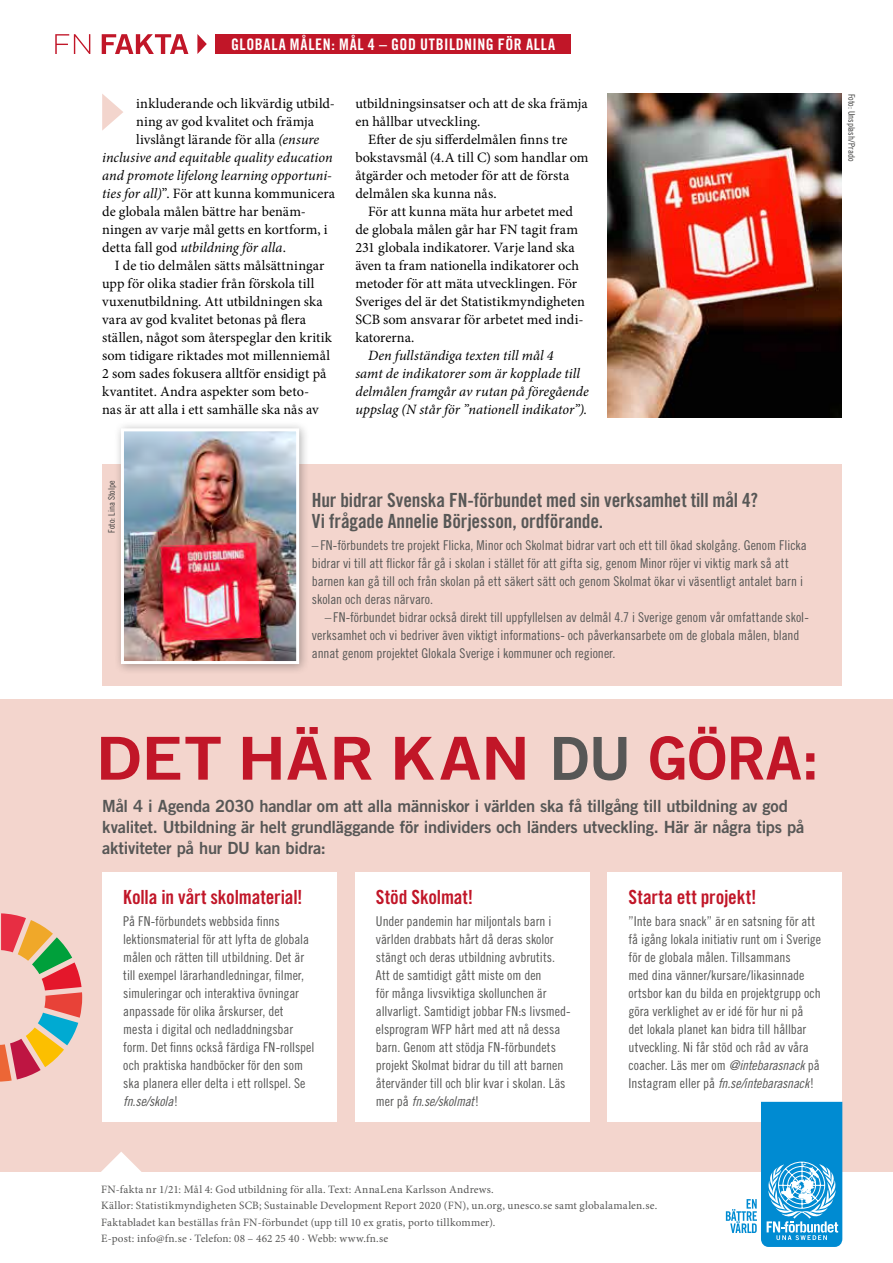
<style>
.page{position:relative;width:893px;height:1263px;background:#fff}
.page>*{position:absolute;margin:0;border:0;box-sizing:border-box;transform-origin:0 0}
.t1{font:19.5px/21px "Trade Gothic LT Std Bd Cn 20";letter-spacing:-.005em;color:#575756}
.t2{font:19.5px "Trade Gothic LT Std Bd Cn 20";letter-spacing:-.005em;color:#c11628}
.t3{font:16.8px/21px "Trade Gothic LT Std Bd 2";letter-spacing:-.015em;color:#575756}
.t4{font:15.9px "Trade Gothic LT Std Bd Cn 20";letter-spacing:.045em;color:#fff}
.t5{font:14.25px/18px "Minion Pro";color:#000}
.t6{font:italic 14.25px/18px "Minion Pro";color:#000}
.t7{font:14.25px "Minion Pro";letter-spacing:.02em;color:#000}
.t8{font:13.5px/18px "Trade Gothic LT Std Cn 18";color:#575756}
.t9{font:13.5px "Trade Gothic LT Std Cn 18 Obl";letter-spacing:-.01em;color:#575756}
.t10{font:11.25px/16.5px "Minion Pro";letter-spacing:.015em;color:#575756}
.t11{font:9px "Trade Gothic LT Std Cn 18";letter-spacing:.005em;color:#3c3c3b}
.s1{font-style:italic}
.s2{font-style:normal}
.s3{font-family:"Trade Gothic LT Std Cn 18"}
.s4{font-family:"Trade Gothic LT Std Cn 18 Obl"}
</style>
<div class="page">
<svg style="left:102px;top:34px;width:86px;height:20px"></svg>
<svg style="left:55px;top:34px;width:35px;height:20px"></svg>
<svg style="left:197px;top:34px;width:10px;height:20px"></svg>
<div style="left:216px;top:34px;width:355px;height:20px;background:#c11628"></div>
<div style="left:0;top:699px;width:893px;height:561px;background:#f3d5cd"></div>
<div style="left:102px;top:464px;width:740px;height:222px;background:#f3d5cd"></div>
<svg style="left:101px;top:1152px;width:40px;height:20px"></svg>
<div style="left:113px;top:421px;width:197px;height:254px;background:#000;opacity:.3"></div>
<img style="left:125px;top:432px;width:170px;height:228px">
<div style="left:121px;top:428px;width:178px;height:236px;border:3px solid #fff"></div>
<div style="left:607px;top:872px;width:235px;height:250px;background:#fff"></div>
<div style="left:102px;top:872px;width:235px;height:250px;background:#fff"></div>
<div style="left:355px;top:872px;width:234px;height:250px;background:#fff"></div>
<svg style="left:101px;top:727px;width:424px;height:53px"></svg>
<svg style="left:650px;top:727px;width:164px;height:53px"></svg>
<svg style="left:554px;top:737px;width:72px;height:43px"></svg>
<div style="left:0;top:1172px;width:893px;height:91px;background:#fff"></div>
<svg style="left:726px;top:1102px;width:116px;height:145px"></svg>
<svg style="left:0;top:913px;width:82px;height:168px"></svg>
<img style="left:607px;top:94px;width:235px;height:324px">
<svg style="left:102px;top:94px;width:21px;height:37px"></svg>
<p class="t4" style="left:231px;top:34px;width:326px">GLOBALA MÅLEN: MÅL 4 – GOD UTBILDNING FÖR ALLA</p>
<p class="t5" style="left:136px;top:95px;width:200px">inkluderande och likvärdig utbild-</p>
<p class="t5" style="left:136px;top:113px;width:179px">ning av god kvalitet och främja</p>
<p class="t7" style="left:136px;top:130px;width:185px">livslångt lärande för alla <span class="s1">(ensure</span></p>
<p class="t6" style="left:102px;top:148px;width:232px">inclusive and equitable quality education</p>
<p class="t6" style="left:102px;top:166px;width:231px">and promote lifelong learning opportuni-</p>
<p class="t5" style="left:102px;top:185px;width:234px"><span class="s1">ties for all)</span>”. För att kunna kommunicera</p>
<p class="t5" style="left:102px;top:203px;width:205px">de globala målen bättre har benäm-</p>
<p class="t5" style="left:102px;top:221px;width:227px">ningen av varje mål getts en kortform, i</p>
<p class="t6" style="left:102px;top:238px;width:185px"><span class="s2">detta fall god</span> utbildning för alla<span class="s2">.</span></p>
<p class="t5" style="left:115px;top:256px;width:211px">I de tio delmålen sätts målsättningar</p>
<p class="t5" style="left:102px;top:274px;width:214px">upp för olika stadier från förskola till</p>
<p class="t5" style="left:102px;top:292px;width:222px">vuxenutbildning. Att utbildningen ska</p>
<p class="t5" style="left:102px;top:310px;width:205px">vara av god kvalitet betonas på flera</p>
<p class="t5" style="left:102px;top:328px;width:232px">ställen, något som återspeglar den kritik</p>
<p class="t5" style="left:102px;top:346px;width:229px">som tidigare riktades mot millenniemål</p>
<p class="t5" style="left:102px;top:364px;width:226px">2 som sades fokusera alltför ensidigt på</p>
<p class="t5" style="left:102px;top:382px;width:208px">kvantitet. Andra aspekter som beto-</p>
<p class="t7" style="left:102px;top:400px;width:218px">nas är att alla i ett samhälle ska nås av</p>
<p class="t5" style="left:355px;top:94px;width:234px">utbildningsinsatser och att de ska främja en hållbar utveckling.</p>
<p class="t5" style="left:355px;top:130px;width:235px;text-indent:13px">Efter de sju sifferdelmålen finns tre bokstavsmål (4.A till C) som handlar om åtgärder och metoder för att de första delmålen ska kunna nås.</p>
<p class="t5" style="left:355px;top:202px;width:231px;text-indent:13px">För att kunna mäta hur arbetet med de globala målen går har FN tagit fram 231 globala indikatorer. Varje land ska även ta fram nationella indikatorer och metoder för att mäta utvecklingen. För Sveriges del är det Statistikmyndigheten SCB som ansvarar för arbetet med indi&shy;katorerna.</p>
<p class="t6" style="left:355px;top:346px;width:235px;text-indent:13px">Den fullständiga texten till mål 4<br>samt de indikatorer som är kopplade till delmålen framgår av rutan på föregående uppslag (N står för ”nationell indikator”).</p>
<p class="t11" style="left:106px;top:533px;width:54px;rotate:-90deg">Foto: Lina Stolpe</p>
<h1 class="t1" style="left:312px;top:489px;width:448px">Hur bidrar Svenska FN-förbundet med sin verksamhet till mål 4?<br>Vi frågade Annelie Börjesson, ordförande.</h1>
<p class="t8" style="left:312px;top:536px;width:496px">– FN-förbundets tre projekt Flicka, Minor och Skolmat bidrar vart och ett till ökad skolgång. Genom Flicka bidrar vi till att flickor får gå i skolan i stället för att gifta sig, genom Minor röjer vi viktig mark så att barnen kan gå till och från skolan på ett säkert sätt och genom Skolmat ökar vi väsentligt antalet barn i skolan och deras närvaro.</p>
<p class="t8" style="left:312px;top:608px;width:498px;text-indent:13px">–FN-förbundet bidrar också direkt till uppfyllelsen av delmål 4.7 i Sverige genom vår omfattande skol&shy;verksamhet och vi bedriver även viktigt informations- och påverkansarbete om de globala målen, bland annat genom projektet Glokala Sverige i kommuner och regioner.</p>
<p class="t11" style="left:857px;top:94px;width:69px;rotate:90deg">Foto: Unsplash/Prado</p>
<p class="t3" style="left:102px;top:796px;width:704px">Mål 4 i Agenda 2030 handlar om att alla människor i världen ska få tillgång till utbildning av god kvalitet. Utbildning är helt grundläggande för individers och länders utveckling. Här är några tips på aktiviteter på hur DU kan bidra:</p>
<h1 class="t2" style="left:123px;top:885px;width:181px">Kolla in vårt skolmaterial!</h1>
<p class="t8" style="left:123px;top:912px;width:193px">På FN-förbundets webbsida finns lektionsmaterial för att lyfta de globala målen och rätten till utbildning. Det är till exempel lärarhandledningar, filmer, simuleringar och interaktiva övningar anpassade för olika årskurser, det mesta i digital och nedladdningsbar form. Det finns också färdiga FN-rollspel och praktiska handböcker för den som ska planera eller delta i ett rollspel. Se</p>
<p class="t9" style="left:123px;top:1093px;width:56px">fn.se/skola<span class="s3">!</span></p>
<h1 class="t2" style="left:376px;top:885px;width:99px">Stöd Skolmat!</h1>
<p class="t8" style="left:376px;top:912px;width:196px">Under pandemin har miljontals barn i världen drabbats hårt då deras skolor stängt och deras utbildning avbrutits.<br>Att de samtidigt gått miste om den<br>för många livsviktiga skollunchen är allvarligt. Samtidigt jobbar FN:s livsmed&shy;elsprogram WFP hårt med att nå dessa barn. Genom att stödja FN-förbundets projekt Skolmat bidrar du till att barnen återvänder till och blir kvar i skolan. Läs</p>
<p class="t9" style="left:376px;top:1093px;width:105px"><span class="s3">mer på</span> fn.se/skolmat<span class="s3">!</span></p>
<h1 class="t2" style="left:629px;top:885px;width:129px">Starta ett projekt!</h1>
<p class="t8" style="left:629px;top:912px;width:194px">”Inte bara snack” är en satsning för att få igång lokala initiativ runt om i Sverige för de globala målen. Tillsammans<br>med dina vänner/kursare/likasinnade ortsbor kan du bilda en projektgrupp och göra verklighet av er idé för hur ni på det lokala planet kan bidra till hållbar utveckling. Ni får stöd och råd av våra coacher. Läs mer om <span class="s4">@intebarasnack</span> på</p>
<p class="t9" style="left:629px;top:1075px;width:187px"><span class="s3">Instagram eller på</span> fn.se/intebarasnack<span class="s3">!</span></p>
<p class="t10" style="left:101px;top:1181px;width:558px">FN-fakta nr 1/21: Mål 4: God utbildning för alla. Text: AnnaLena Karlsson Andrews.<br>Källor: Statistikmyndigheten SCB; Sustainable Development Report 2020 (FN), un.org, unesco.se samt globalamalen.se.<br>Faktabladet kan beställas från FN-förbundet (upp till 10 ex gratis, porto tillkommer).<br>E-post: info@fn.se · Telefon: 08 – 462 25 40 · Webb: www.fn.se</p>
</div>
